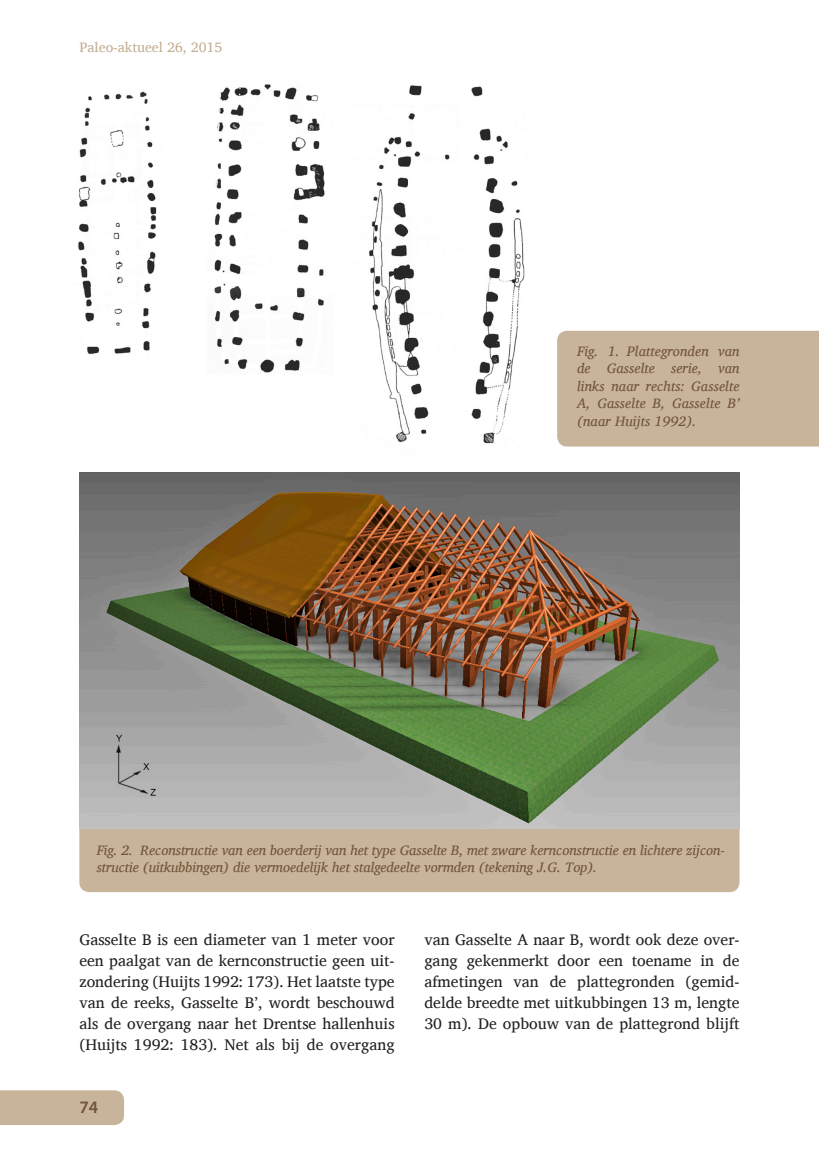
<style>
.page{position:relative;width:819px;height:1166px;background:#fff}
.page>*{position:absolute;margin:0;border:0;box-sizing:border-box;transform-origin:0 0}
.Nummering{font:600 17.5px "Myriad Pro";color:#705539}
.Plat{font:15.75px/21px "Charis SIL";color:#231f20;text-align:justify}
.Afbeeldingstekst{font:italic 14px/17.5px "Charis SIL";color:#705539;text-align:justify}
.t1{font:14px "Charis SIL";color:#c3ad92}
</style>
<div class="page">
<div style="left:0;top:1090px;width:124px;height:35px;background:#c8b49a"></div>
<img style="left:78px;top:84px;width:447px;height:360px">
<div style="left:557px;top:331px;width:262px;height:115px;background:#c8b49a"></div>
<div style="left:79px;top:828px;width:660px;height:64px;background:#c8b49a"></div>
<img style="left:79px;top:473px;width:660px;height:355px">
<p class="t1" style="left:79px;top:39px;width:144px">Paleo-aktueel 26, 2015</p>
<p class="Afbeeldingstekst" style="left:577px;top:342px;width:164px">Fig. 1. Plattegronden van de Gasselte serie, van links naar rechts: Gasselte A, Gasselte B, Gasselte B’ (naar Huijts 1992).</p>
<p class="Afbeeldingstekst" style="left:97px;top:841px;width:630px">Fig. 2. Reconstructie van een boerderij van het type Gasselte B, met zware kernconstructie en lichtere zijcon&shy;structie (uitkubbingen) die vermoedelijk het stalgedeelte vormden (tekening J.G. Top).</p>
<p class="Plat" style="left:79px;top:929px;width:317px">Gasselte B is een diameter van 1 meter voor een paalgat van de kernconstructie geen uit&shy;zondering (Huijts 1992: 173). Het laatste type van de reeks, Gasselte B’, wordt beschouwd als de overgang naar het Drentse hallenhuis (Huijts 1992: 183). Net als bij de overgang</p>
<p class="Plat" style="left:424px;top:929px;width:317px">van Gasselte A naar B, wordt ook deze over&shy;gang gekenmerkt door een toename in de afmetingen van de plattegronden (gemid&shy;delde breedte met uitkubbingen 13 m, lengte 30 m). De opbouw van de plattegrond blijft</p>
<p class="Nummering" style="left:79px;top:1096px;width:20px">74</p>
</div>
